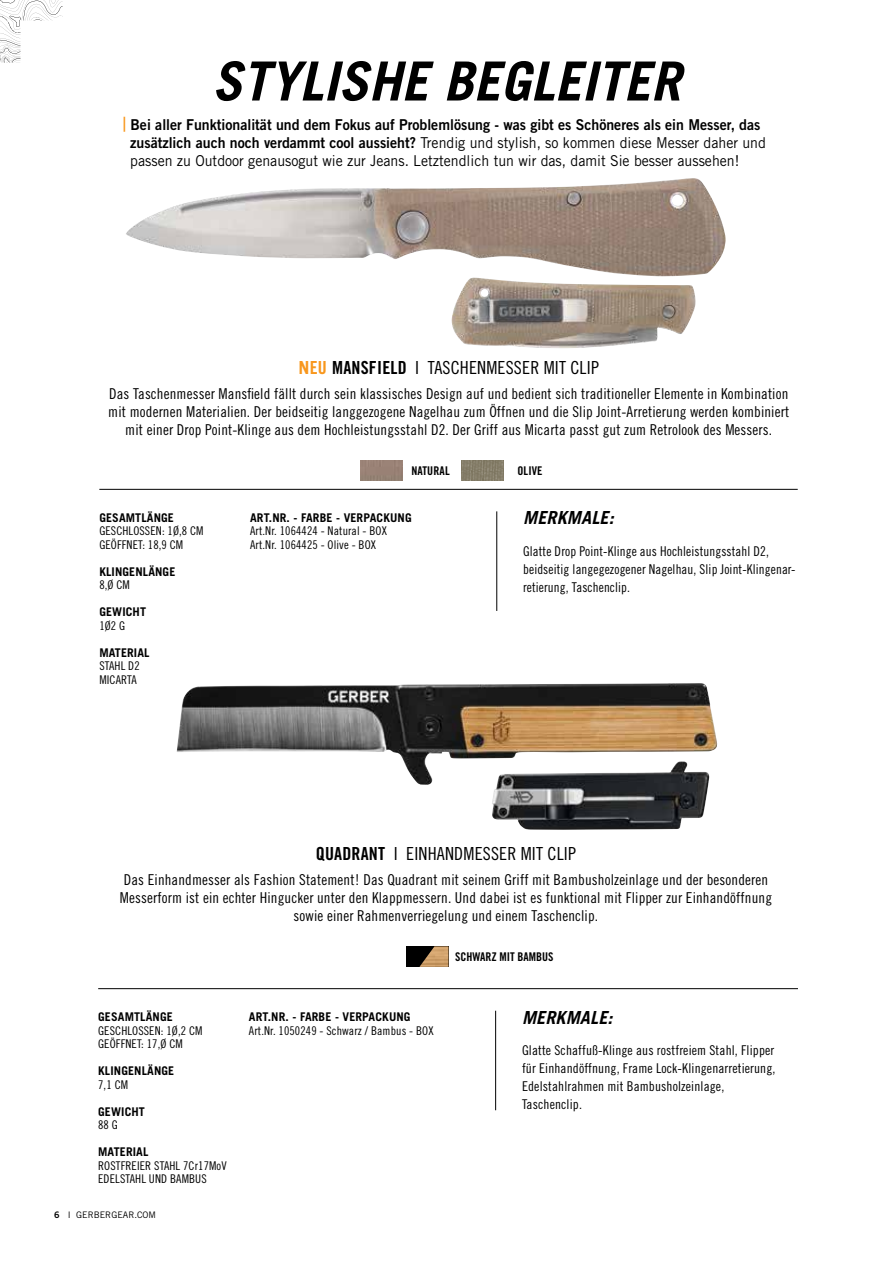
<style>
.page{position:relative;width:894px;height:1263px;background:#fff}
.page>*{position:absolute;margin:0;border:0;box-sizing:border-box;transform-origin:0 0}
.t1{font:italic 700 54px "Trade Gothic LT Std";color:#000}
.t2{font:18px "Trade Gothic LT Std Cn 18";letter-spacing:.01em;color:#000}
.t3{font:italic 700 18px "Trade Gothic LT Std";letter-spacing:.01em;color:#000}
.t4{font:15px/18px "Trade Gothic LT Std Cn 18";letter-spacing:.01em;color:#000;text-align:center}
.t5{font:15px/18px "Trade Gothic LT Std";color:#000;scale:.94 1}
.t6{font:15px "Trade Gothic LT Std Bd 2";color:#000;scale:.94 1}
.t7{font:13.5px/18px "Trade Gothic LT Std Cn 18";letter-spacing:.01em;color:#000}
.t8{font:12px/13.5px "Trade Gothic LT Std Cn 18";letter-spacing:.01em;color:#000}
.t9{font:700 12px "Trade Gothic LT Std";letter-spacing:.01em;color:#000}
.t10{font:12px "Trade Gothic LT Std Bd Cn 20";color:#000}
.t11{font:9px "Trade Gothic LT Std";color:#000}
.s1{font-family:"Trade Gothic LT Std";font-weight:700;font-stretch:expanded;color:#f8971d}
.s2{font-family:"Trade Gothic LT Std Bd 2"}
.s3{font-family:"Trade Gothic LT Std";font-weight:700;color:#f8971d}
.s4{font-family:"Trade Gothic LT Std Bd Cn 20";color:#f8971d}
.s5{font-family:"Trade Gothic LT Std Bd Cn 20"}
</style>
<div class="page">
<svg style="left:0;top:0;width:63px;height:63px"></svg>
<img style="left:360px;top:460px;width:42px;height:20px">
<hr style="left:496px;top:511px;width:1px;height:100px;background:#000">
<hr style="left:99px;top:489px;width:698px;height:1px;background:#000">
<hr style="left:495px;top:1010px;width:1px;height:100px;background:#000">
<hr style="left:98px;top:988px;width:699px;height:1px;background:#000">
<img style="left:176px;top:683px;width:541px;height:101px">
<img style="left:491px;top:761px;width:218px;height:69px">
<img style="left:126px;top:178px;width:599px;height:99px">
<img style="left:451px;top:278px;width:244px;height:70px">
<div style="left:406px;top:946px;width:42px;height:21px;background:#000"></div>
<img style="left:419px;top:946px;width:29px;height:21px">
<img style="left:461px;top:460px;width:42px;height:20px">
<h1 class="t1" style="left:212px;top:48px;width:470px">STYLISHE BEGLEITER</h1>
<p class="t6" style="left:123px;top:115px;width:679px"><span class="s1">|</span> Bei aller Funktionalität und dem Fokus auf Problemlösung - was gibt es Schöneres als ein Messer, das</p>
<p class="t5" style="left:130px;top:133px;width:677px"><span class="s2">zusätzlich auch noch verdammt cool aussieht?</span> Trendig und stylish, so kommen diese Messer daher und passen zu Outdoor genausogut wie zur Jeans. Letztendlich tun wir das, damit Sie besser aussehen!</p>
<p class="t2" style="left:298px;top:357px;width:302px"><span class="s3">N</span><span class="s4">EU</span> <span class="s5">MANSFIELD</span> I TASCHENMESSER MIT CLIP</p>
<p class="t4" style="left:108px;top:384px;width:682px">Das Taschenmesser Mansfield fällt durch sein klassisches Design auf und bedient sich traditioneller Elemente in Kombination mit modernen Materialien. Der beidseitig langgezogene Nagelhau zum Öffnen und die Slip Joint-Arretierung werden kombiniert mit einer Drop Point-Klinge aus dem Hochleistungsstahl D2. Der Griff aus Micarta passt gut zum Retrolook des Messers.</p>
<p class="t10" style="left:411px;top:463px;width:40px">NATURAL</p>
<p class="t3" style="left:523px;top:507px;width:92px">MERKMALE:</p>
<p class="t7" style="left:523px;top:542px;width:274px">Glatte Drop Point-Klinge aus Hochleistungsstahl D2, beidseitig langegezogener Nagelhau, Slip Joint-Klingenar&shy;retierung, Taschenclip.</p>
<p class="t10" style="left:517px;top:463px;width:27px">OLIVE</p>
<p class="t9" style="left:99px;top:510px;width:76px">GESAMTLÄNGE</p>
<p class="t8" style="left:99px;top:524px;width:106px">GESCHLOSSEN: 1Ø,8 CM<br>GEÖFFNET: 18,9 CM</p>
<p class="t9" style="left:99px;top:564px;width:77px">KLINGENLÄNGE</p>
<p class="t8" style="left:99px;top:578px;width:32px">8,Ø CM</p>
<p class="t9" style="left:99px;top:604px;width:48px">GEWICHT</p>
<p class="t8" style="left:99px;top:618px;width:27px">1Ø2 G</p>
<p class="t9" style="left:99px;top:645px;width:52px">MATERIAL</p>
<p class="t8" style="left:99px;top:659px;width:42px">STAHL D2<br>MICARTA</p>
<p class="t9" style="left:250px;top:510px;width:163px">ART.NR. - FARBE - VERPACKUNG</p>
<p class="t8" style="left:250px;top:524px;width:138px">Art.Nr. 1064424 - Natural - BOX<br>Art.Nr. 1064425 - Olive - BOX</p>
<p class="t2" style="left:316px;top:842px;width:262px"><span class="s5">QUADRANT</span> I EINHANDMESSER MIT CLIP</p>
<p class="t4" style="left:120px;top:870px;width:653px">Das Einhandmesser als Fashion Statement! Das Quadrant mit seinem Griff mit Bambusholzeinlage und der besonderen<br>Messerform ist ein echter Hingucker unter den Klappmessern. Und dabei ist es funktional mit Flipper zur Einhandöffnung sowie einer Rahmenverriegelung und einem Taschenclip.</p>
<p class="t9" style="left:98px;top:1009px;width:76px">GESAMTLÄNGE</p>
<p class="t8" style="left:98px;top:1023px;width:106px">GESCHLOSSEN: 1Ø,2 CM<br>GEÖFFNET: 17,Ø CM</p>
<p class="t9" style="left:98px;top:1063px;width:77px">KLINGENLÄNGE</p>
<p class="t8" style="left:98px;top:1077px;width:31px">7,1 CM</p>
<p class="t9" style="left:98px;top:1104px;width:48px">GEWICHT</p>
<p class="t8" style="left:98px;top:1118px;width:21px">88 G</p>
<p class="t9" style="left:98px;top:1144px;width:52px">MATERIAL</p>
<p class="t8" style="left:98px;top:1158px;width:130px">ROSTFREIER STAHL 7Cr17MoV<br>EDELSTAHL UND BAMBUS</p>
<p class="t11" style="left:54px;top:1209px;width:103px"><span class="s2">6</span> I GERBERGEAR.COM</p>
<p class="t9" style="left:249px;top:1009px;width:163px">ART.NR. - FARBE - VERPACKUNG</p>
<p class="t8" style="left:249px;top:1023px;width:186px">Art.Nr. 1050249 - Schwarz / Bambus - BOX</p>
<p class="t10" style="left:455px;top:949px;width:100px">SCHWARZ MIT BAMBUS</p>
<p class="t3" style="left:522px;top:1006px;width:92px">MERKMALE:</p>
<p class="t7" style="left:522px;top:1041px;width:255px">Glatte Schaffuß-Klinge aus rostfreiem Stahl, Flipper für Einhandöffnung, Frame Lock-Klingenarretierung, Edelstahlrahmen mit Bambusholzeinlage, Taschenclip.</p>
</div>
